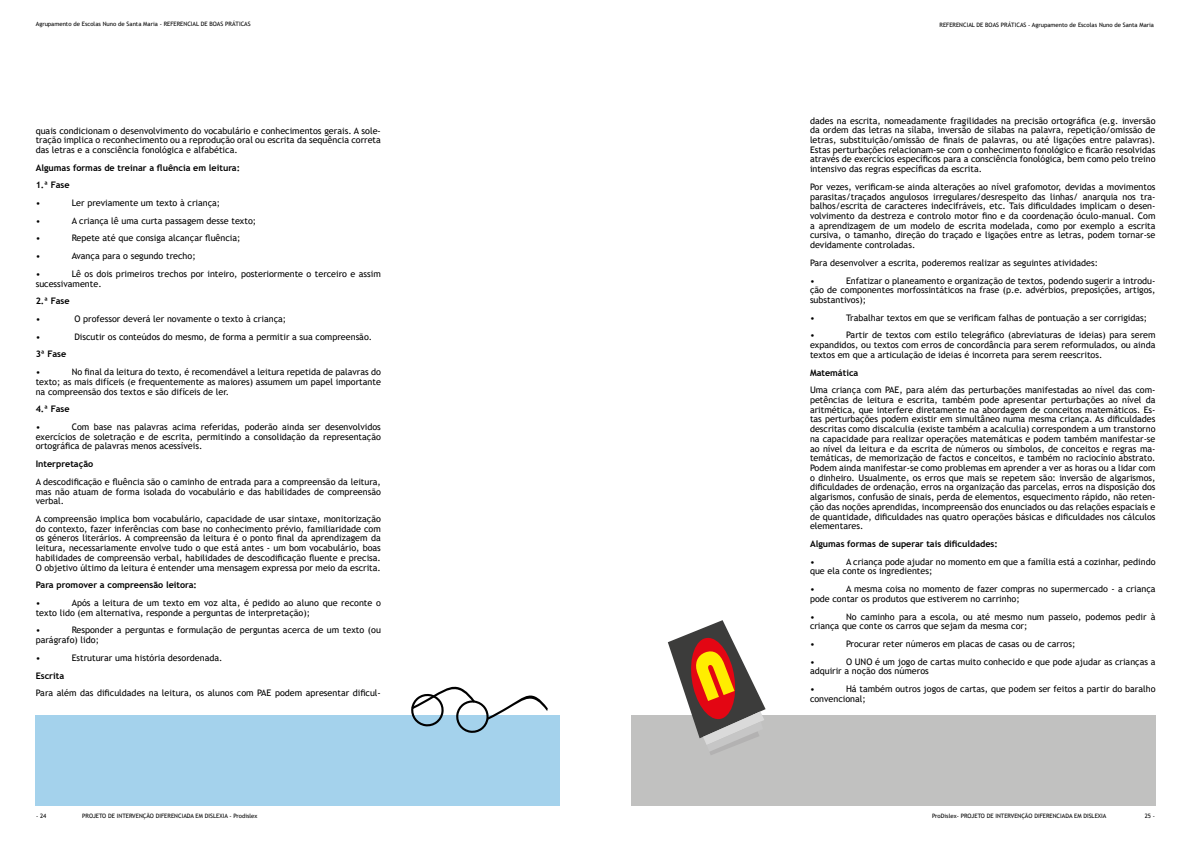
<style>
.page{position:relative;width:1191px;height:842px;background:#fff}
.page>*{position:absolute;margin:0;border:0;box-sizing:border-box;transform-origin:0 0}
.t1{font:9px/9.7px "Trebuchet MS";color:#000;text-align:justify}
.t2{font:700 9px/17.7px "Trebuchet MS";color:#000}
.t3{font:6px "Trebuchet MS";color:#000}
</style>
<div class="page">
<div style="left:36px;top:715px;width:524px;height:90px;background:#a4d2ec"></div>
<svg style="left:411px;top:686px;width:137px;height:47px"></svg>
<div style="left:631px;top:715px;width:524px;height:90px;background:#c1c1c0"></div>
<svg style="left:668px;top:620px;width:97px;height:135px"></svg>
<p class="t3" style="left:36px;top:20px;width:216px">Agrupamento de Escolas Nuno de Santa Maria - REFERENCIAL DE BOAS PRÁTICAS</p>
<p class="t3" style="left:939px;top:21px;width:216px">REFERENCIAL DE BOAS PRÁTICAS - Agrupamento de Escolas Nuno de Santa Maria</p>
<p class="t1" style="left:36px;top:125px;width:347px">quais condicionam o desenvolvimento do vocabulário e conhecimentos gerais. A sole&shy;tração implica o reconhecimento ou a reprodução oral ou escrita da sequência correta das letras e a consciência fonológica e alfabética.</p>
<p class="t2" style="left:36px;top:159px;width:206px">Algumas formas de treinar a fluência em leitura:<br>1.ª Fase</p>
<p class="t1" style="left:36px;top:198px;width:6px">•</p>
<p class="t1" style="left:72px;top:198px;width:150px">Ler previamente um texto à criança;</p>
<p class="t1" style="left:36px;top:216px;width:6px">•</p>
<p class="t1" style="left:72px;top:216px;width:186px">A criança lê uma curta passagem desse texto;</p>
<p class="t1" style="left:36px;top:233px;width:6px">•</p>
<p class="t1" style="left:72px;top:233px;width:170px">Repete até que consiga alcançar fluência;</p>
<p class="t1" style="left:36px;top:251px;width:6px">•</p>
<p class="t1" style="left:72px;top:251px;width:125px">Avança para o segundo trecho;</p>
<p class="t1" style="left:36px;top:269px;width:6px">•</p>
<p class="t1" style="left:36px;top:269px;width:347px;text-indent:36px">Lê os dois primeiros trechos por inteiro, posteriormente o terceiro e assim sucessivamente.</p>
<p class="t2" style="left:36px;top:292px;width:35px">2.ª Fase</p>
<p class="t1" style="left:36px;top:314px;width:6px">•</p>
<p class="t1" style="left:74px;top:314px;width:213px">O professor deverá ler novamente o texto à criança;</p>
<p class="t1" style="left:36px;top:332px;width:6px">•</p>
<p class="t1" style="left:74px;top:332px;width:299px">Discutir os conteúdos do mesmo, de forma a permitir a sua compreensão.</p>
<p class="t2" style="left:36px;top:345px;width:32px">3ª Fase</p>
<p class="t1" style="left:36px;top:367px;width:6px">•</p>
<p class="t1" style="left:36px;top:367px;width:347px;text-indent:36px">No final da leitura do texto, é recomendável a leitura repetida de palavras do texto; as mais difíceis (e frequentemente as maiores) assumem um papel importante na compreensão dos textos e são difíceis de ler.</p>
<p class="t2" style="left:36px;top:400px;width:35px">4.ª Fase</p>
<p class="t1" style="left:36px;top:422px;width:6px">•</p>
<p class="t1" style="left:36px;top:422px;width:347px;text-indent:36px">Com base nas palavras acima referidas, poderão ainda ser desenvolvidos exercícios de soletração e de escrita, permitindo a consolidação da representação ortográfica de palavras menos acessíveis.</p>
<p class="t2" style="left:36px;top:455px;width:59px">Interpretação</p>
<p class="t1" style="left:36px;top:477px;width:347px">A descodificação e fluência são o caminho de entrada para a compreensão da leitura, mas não atuam de forma isolada do vocabulário e das habilidades de compreensão verbal.</p>
<p class="t1" style="left:36px;top:514px;width:347px">A compreensão implica bom vocabulário, capacidade de usar sintaxe, monitorização do contexto, fazer inferências com base no conhecimento prévio, familiaridade com os géneros literários. A compreensão da leitura é o ponto final da aprendizagem da leitura, necessariamente envolve tudo o que está antes - um bom vocabulário, boas habilidades de compreensão verbal, habilidades de descodificação fluente e precisa.<br>O objetivo último da leitura é entender uma mensagem expressa por meio da escrita.</p>
<p class="t2" style="left:36px;top:576px;width:163px">Para promover a compreensão leitora:</p>
<p class="t1" style="left:36px;top:598px;width:6px">•</p>
<p class="t1" style="left:36px;top:598px;width:347px;text-indent:36px">Após a leitura de um texto em voz alta, é pedido ao aluno que reconte o texto lido (em alternativa, responde a perguntas de interpretação);</p>
<p class="t1" style="left:36px;top:625px;width:6px">•</p>
<p class="t1" style="left:36px;top:625px;width:347px;text-indent:36px">Responder a perguntas e formulação de perguntas acerca de um texto (ou parágrafo) lido;</p>
<p class="t1" style="left:36px;top:653px;width:6px">•</p>
<p class="t1" style="left:72px;top:653px;width:152px">Estruturar uma história desordenada.</p>
<p class="t2" style="left:36px;top:666px;width:30px">Escrita</p>
<p class="t1" style="left:36px;top:688px;width:347px">Para além das dificuldades na leitura, os alunos com PAE podem apresentar dificul-</p>
<p class="t1" style="left:810px;top:115px;width:347px">dades na escrita, nomeadamente fragilidades na precisão ortográfica (e.g. inversão da ordem das letras na sílaba, inversão de sílabas na palavra, repetição/omissão de letras, substituição/omissão de finais de palavras, ou até ligações entre palavras).<br>Estas perturbações relacionam-se com o conhecimento fonológico e ficarão resolvidas através de exercícios específicos para a consciência fonológica, bem como pelo treino intensivo das regras específicas da escrita.</p>
<p class="t1" style="left:810px;top:182px;width:347px">Por vezes, verificam-se ainda alterações ao nível grafomotor, devidas a movimentos parasitas/traçados angulosos irregulares/desrespeito das linhas/ anarquia nos tra&shy;balhos/escrita de caracteres indecifráveis, etc. Tais dificuldades implicam o desen&shy;volvimento da destreza e controlo motor fino e da coordenação óculo-manual. Com a aprendizagem de um modelo de escrita modelada, como por exemplo a escrita cursiva, o tamanho, direção do traçado e ligações entre as letras, podem tornar-se devidamente controladas.</p>
<p class="t1" style="left:810px;top:254px;width:290px;line-height:17.7px">Para desenvolver a escrita, poderemos realizar as seguintes atividades: •</p>
<p class="t1" style="left:810px;top:275px;width:347px;text-indent:36px">Enfatizar o planeamento e organização de textos, podendo sugerir a introdu&shy;ção de componentes morfossintáticos na frase (p.e. advérbios, preposições, artigos, substantivos);</p>
<p class="t1" style="left:810px;top:313px;width:6px">•</p>
<p class="t1" style="left:846px;top:313px;width:303px">Trabalhar textos em que se verificam falhas de pontuação a ser corrigidas;</p>
<p class="t1" style="left:810px;top:330px;width:6px">•</p>
<p class="t1" style="left:810px;top:330px;width:347px;text-indent:36px">Partir de textos com estilo telegráfico (abreviaturas de ideias) para serem expandidos, ou textos com erros de concordância para serem reformulados, ou ainda textos em que a articulação de ideias é incorreta para serem reescritos.</p>
<p class="t2" style="left:810px;top:363px;width:50px">Matemática</p>
<p class="t1" style="left:810px;top:385px;width:347px">Uma criança com PAE, para além das perturbações manifestadas ao nível das com&shy;petências de leitura e escrita, também pode apresentar perturbações ao nível da aritmética, que interfere diretamente na abordagem de conceitos matemáticos. Es&shy;tas perturbações podem existir em simultâneo numa mesma criança. As dificuldades descritas como discalculia (existe também a acalculia) correspondem a um transtorno na capacidade para realizar operações matemáticas e podem também manifestar-se ao nível da leitura e da escrita de números ou símbolos, de conceitos e regras ma&shy;temáticas, de memorização de factos e conceitos, e também no raciocínio abstrato.<br>Podem ainda manifestar-se como problemas em aprender a ver as horas ou a lidar com o dinheiro. Usualmente, os erros que mais se repetem são: inversão de algarismos, dificuldades de ordenação, erros na organização das parcelas, erros na disposição dos algarismos, confusão de sinais, perda de elementos, esquecimento rápido, não reten&shy;ção das noções aprendidas, incompreensão dos enunciados ou das relações espaciais e de quantidade, dificuldades nas quatro operações básicas e dificuldades nos cálculos elementares.</p>
<p class="t2" style="left:810px;top:535px;width:189px">Algumas formas de superar tais dificuldades:</p>
<p class="t1" style="left:810px;top:556px;width:6px">•</p>
<p class="t1" style="left:810px;top:556px;width:347px;text-indent:36px">A criança pode ajudar no momento em que a família está a cozinhar, pedindo que ela conte os ingredientes;</p>
<p class="t1" style="left:810px;top:584px;width:6px">•</p>
<p class="t1" style="left:810px;top:584px;width:347px;text-indent:36px">A mesma coisa no momento de fazer compras no supermercado - a criança pode contar os produtos que estiverem no carrinho;</p>
<p class="t1" style="left:810px;top:611px;width:6px">•</p>
<p class="t1" style="left:810px;top:611px;width:347px;text-indent:36px">No caminho para a escola, ou até mesmo num passeio, podemos pedir à criança que conte os carros que sejam da mesma cor;</p>
<p class="t1" style="left:810px;top:639px;width:6px">•</p>
<p class="t1" style="left:846px;top:639px;width:231px">Procurar reter números em placas de casas ou de carros;</p>
<p class="t1" style="left:810px;top:656px;width:6px">•</p>
<p class="t1" style="left:810px;top:656px;width:347px;text-indent:36px">O UNO é um jogo de cartas muito conhecido e que pode ajudar as crianças a adquirir a noção dos números</p>
<p class="t1" style="left:810px;top:684px;width:6px">•</p>
<p class="t1" style="left:810px;top:684px;width:347px;text-indent:36px">Há também outros jogos de cartas, que podem ser feitos a partir do baralho convencional;</p>
<p class="t3" style="left:36px;top:811px;width:12px">- 24</p>
<p class="t3" style="left:82px;top:812px;width:177px">PROJETO DE INTERVENÇÃO DIFERENCIADA EM DISLEXIA - Prodislex</p>
<p class="t3" style="left:932px;top:812px;width:176px">ProDislex- PROJETO DE INTERVENÇÃO DIFERENCIADA EM DISLEXIA</p>
<p class="t3" style="left:1144px;top:811px;width:12px">25 -</p>
</div>
